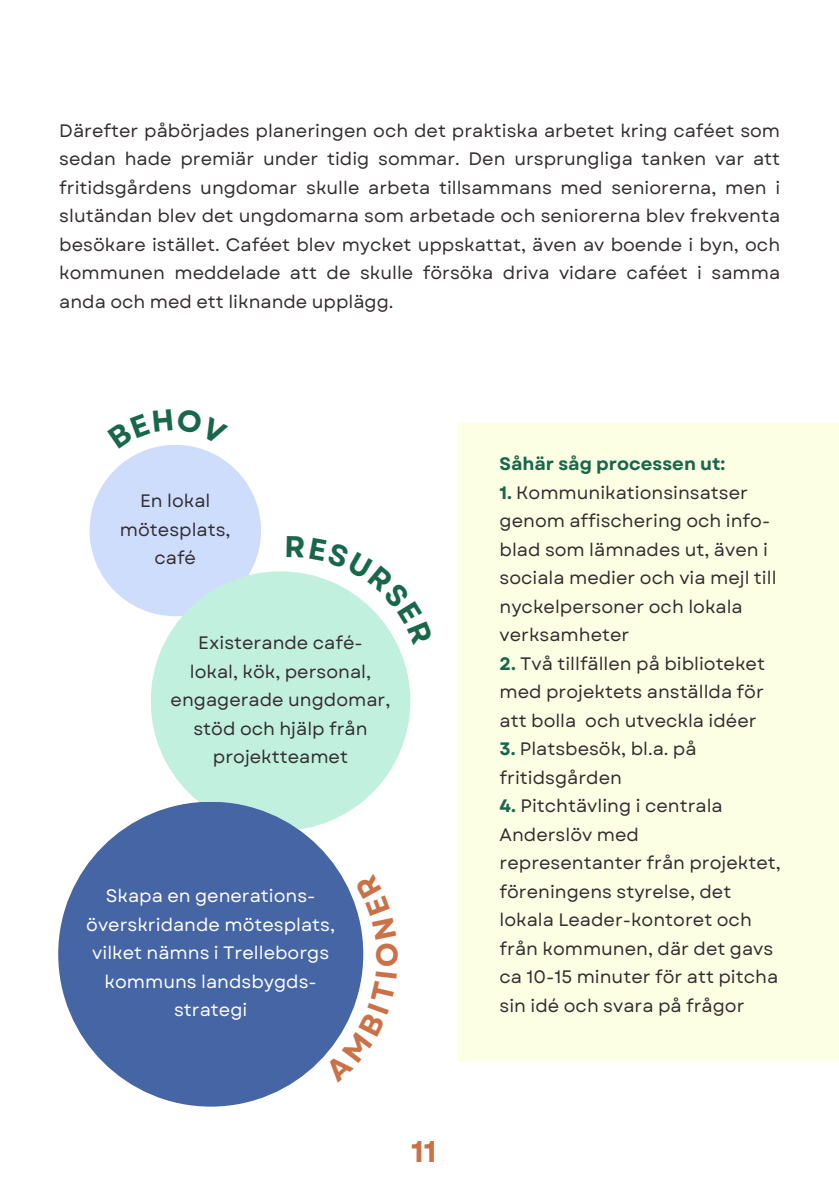
<style>
.page{position:relative;width:839px;height:1191px;background:#fff}
.page>*{position:absolute;margin:0;border:0;box-sizing:border-box;transform-origin:0 0}
.t1{font:700 30px "Garet";color:#ca7147}
.t2{font:18px/28.4px "Garet";color:#332c30}
.t3{font:18px/28.4px "Garet";color:#fff;text-align:center}
.t4{font:700 18px "Garet";color:#19674b}
.s1{font-weight:700;color:#19674b}
</style>
<div class="page">
<div style="left:457px;top:423px;width:381px;height:637px;background:#fcffe4"></div>
<div style="left:90px;top:445px;width:171px;height:171px;background:#cfddfd;border-radius:50%"></div>
<div style="left:151px;top:571px;width:259px;height:260px;background:#c1f0df;border-radius:50%"></div>
<div style="left:58px;top:802px;width:305px;height:305px;background:#4565a4;border-radius:50%"></div>
<svg style="left:150px;top:445px;width:51px;height:4px"></svg>
<svg style="left:323px;top:873px;width:41px;height:185px"></svg>
<svg style="left:287px;top:571px;width:111px;height:74px"></svg>
<p class="t2" style="left:59px;top:117px;width:722px;text-align:justify">Därefter påbörjades planeringen och det praktiska arbetet kring caféet som sedan hade premiär under tidig sommar. Den ursprungliga tanken var att fritidsgårdens ungdomar skulle arbeta tillsammans med seniorerna, men i slutändan blev det ungdomarna som arbetade och seniorerna blev frekventa besökare istället. Caféet blev mycket uppskattat, även av boende i byn, och kommunen meddelade att de skulle försöka driva vidare caféet i samma anda och med ett liknande upplägg.</p>
<p class="t2" style="left:120px;top:487px;width:112px;text-align:center">En lokal mötesplats, café</p>
<h1 class="t2" style="left:198px;top:629px;width:166px">Existerande café-</h1>
<p class="t2" style="left:171px;top:657px;width:221px;text-align:center">lokal, kök, personal, engagerade ungdomar, stöd och hjälp från projektteamet</p>
<p class="t3" style="left:86px;top:882px;width:250px">Skapa en generations&shy;överskridande mötesplats, vilket nämns i Trelleborgs kommuns landsbygds&shy;strategi</p>
<h1 class="t1" style="left:411px;top:1130px;width:27px">11</h1>
<p class="t4" style="left:499px;top:451px;width:227px">Såhär såg processen ut:</p>
<h1 class="t2" style="left:499px;top:478px;width:278px"><span class="s1">1.</span> Kommunikationsinsatser genom affischering och info&shy;blad som lämnades ut, även i sociala medier och via mejl till nyckelpersoner och lokala verksamheter</h1>
<p class="t2" style="left:499px;top:649px;width:267px;text-align:justify"><span class="s1">2.</span> Två tillfällen på biblioteket med projektets anställda för att bolla och utveckla idéer</p>
<h1 class="t2" style="left:499px;top:735px;width:198px"><span class="s1">3.</span> Platsbesök, bl.a. på fritidsgården</h1>
<p class="t2" style="left:499px;top:792px;width:283px"><span class="s1">4.</span> Pitchtävling i centrala<br>Anderslöv med representanter från projektet, föreningens styrelse, det lokala Leader-kontoret och från kommunen, där det gavs ca 10-15 minuter för att pitcha sin idé och svara på frågor</p>
</div>
